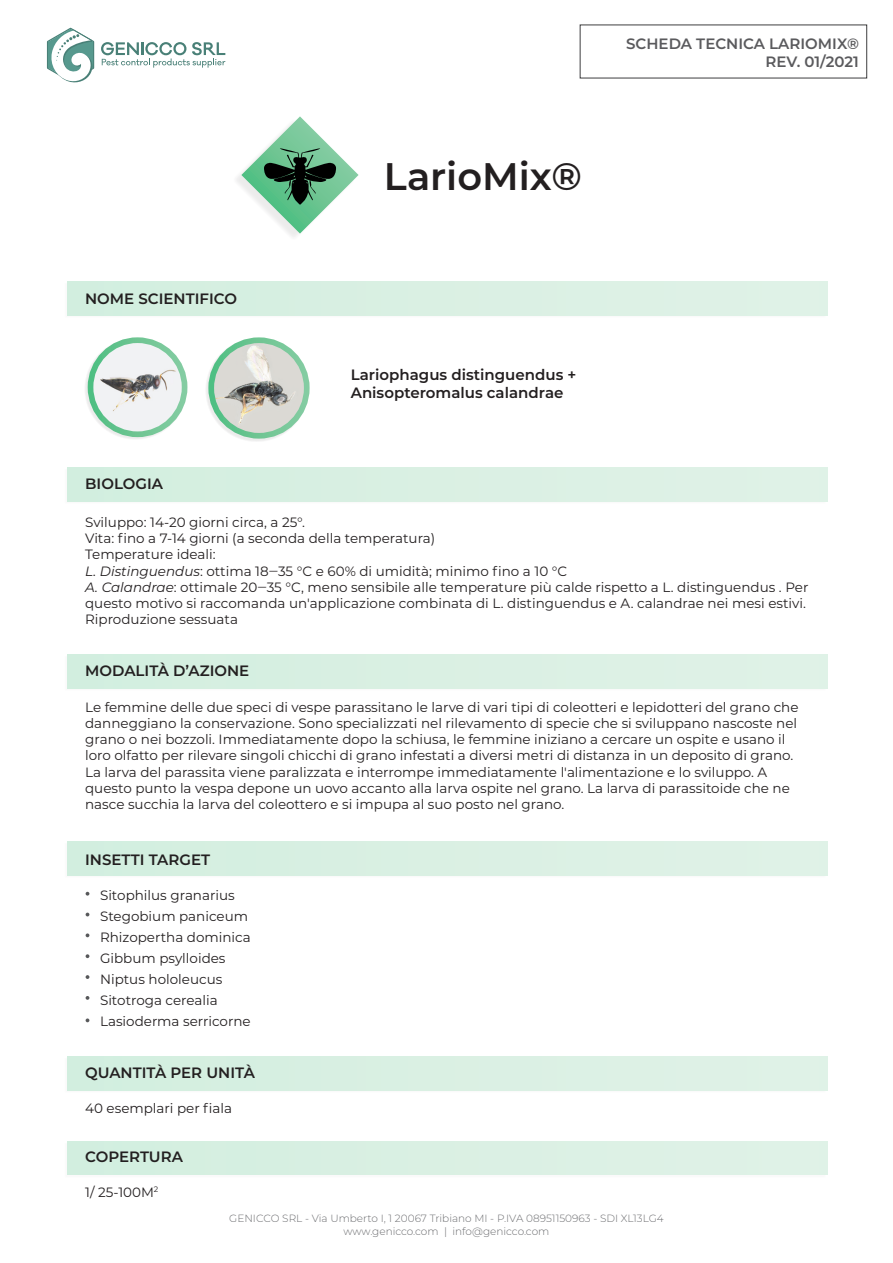
<style>
.page{position:relative;width:893px;height:1263px;background:#fff}
.page>*{position:absolute;margin:0;border:0;box-sizing:border-box;transform-origin:0 0}
.t1{font:600 38.4px "Montserrat";color:#231f20}
.t2{font:600 15px "Montserrat";color:#231f20}
.t3{font:600 15px "Montserrat";color:#5a5a5d}
.t4{font:13.5px/16.2px "Montserrat";color:#231f20}
.t5{font:300 10.5px "Montserrat";color:#6c6d70}
.s1{font-style:italic}
</style>
<div class="page">
<div style="left:64px;top:282px;width:762px;height:37px;background:#231f20;opacity:.1"></div>
<div style="left:68px;top:282px;width:759px;height:33px;background:#daf0e3"></div>
<div style="left:64px;top:468px;width:762px;height:36px;background:#231f20;opacity:.1"></div>
<div style="left:68px;top:468px;width:759px;height:33px;background:#daf0e3"></div>
<div style="left:64px;top:655px;width:762px;height:36px;background:#231f20;opacity:.1"></div>
<div style="left:68px;top:654px;width:759px;height:34px;background:#daf0e3"></div>
<div style="left:64px;top:842px;width:762px;height:36px;background:#231f20;opacity:.1"></div>
<div style="left:68px;top:841px;width:759px;height:34px;background:#daf0e3"></div>
<div style="left:64px;top:1057px;width:762px;height:37px;background:#231f20;opacity:.1"></div>
<div style="left:68px;top:1057px;width:759px;height:33px;background:#daf0e3"></div>
<svg style="left:86px;top:892px;width:3px;height:4px"></svg>
<svg style="left:86px;top:933px;width:3px;height:4px"></svg>
<svg style="left:86px;top:954px;width:3px;height:4px"></svg>
<svg style="left:86px;top:975px;width:3px;height:4px"></svg>
<svg style="left:86px;top:996px;width:3px;height:4px"></svg>
<svg style="left:86px;top:1018px;width:3px;height:4px"></svg>
<svg style="left:47px;top:28px;width:47px;height:55px"></svg>
<svg style="left:101px;top:42px;width:124px;height:26px"></svg>
<div style="left:84px;top:338px;width:102px;height:102px;background:#231f20;opacity:.1"></div>
<img style="left:91px;top:340px;width:94px;height:94px;border-radius:47px">
<div style="left:88px;top:337px;width:99px;height:100px;border:6px solid #fff;border-radius:50%"></div>
<svg style="left:241px;top:116px;width:118px;height:118px"></svg>
<div style="left:205px;top:338px;width:104px;height:104px;background:#231f20;opacity:.1"></div>
<img style="left:211px;top:340px;width:96px;height:95px">
<div style="left:208px;top:337px;width:102px;height:102px;border:6px solid #fff;border-radius:50%"></div>
<div style="left:64px;top:1142px;width:762px;height:36px;background:#fafafa"></div>
<div style="left:68px;top:1141px;width:759px;height:34px;background:#daf0e3"></div>
<p class="t2" style="left:85px;top:288px;width:154px">NOME SCIENTIFICO</p>
<p class="t2" style="left:85px;top:473px;width:79px">BIOLOGIA</p>
<p class="t1" style="left:384px;top:149px;width:200px">LarioMix®</p>
<p class="t3" style="left:626px;top:33px;width:234px">SCHEDA TECNICA LARIOMIX®</p>
<p class="t3" style="left:765px;top:51px;width:95px">REV. 01/2021</p>
<p class="t2" style="left:351px;top:364px;width:227px">Lariophagus distinguendus +</p>
<p class="t2" style="left:351px;top:382px;width:214px">Anisopteromalus calandrae</p>
<p class="t4" style="left:85px;top:514px;width:221px">Sviluppo: 14-20 giorni circa, a 25°.</p>
<p class="t4" style="left:85px;top:530px;width:352px">Vita: fino a 7-14 giorni (a seconda della temperatura)</p>
<p class="t4" style="left:85px;top:546px;width:132px">Temperature ideali:</p>
<p class="t4" style="left:85px;top:562px;width:484px"><span class="s1">L. Distinguendus</span>: ottima 18‒35 °C e 60% di umidità; minimo fino a 10 °C</p>
<p class="t4" style="left:85px;top:578px;width:725px"><span class="s1">A. Calandrae</span>: ottimale 20‒35 °C, meno sensibile alle temperature più calde rispetto a L. distinguendus . Per questo motivo si raccomanda un'applicazione combinata di L. distinguendus e A. calandrae nei mesi estivi.</p>
<p class="t4" style="left:85px;top:611px;width:154px">Riproduzione sessuata</p>
<p class="t2" style="left:85px;top:660px;width:166px">MODALITÀ D’AZIONE</p>
<p class="t4" style="left:85px;top:698px;width:715px">Le femmine delle due speci di vespe parassitano le larve di vari tipi di coleotteri e lepidotteri del grano che danneggiano la conservazione. Sono specializzati nel rilevamento di specie che si sviluppano nascoste nel grano o nei bozzoli. Immediatamente dopo la schiusa, le femmine iniziano a cercare un ospite e usano il loro olfatto per rilevare singoli chicchi di grano infestati a diversi metri di distanza in un deposito di grano.<br>La larva del parassita viene paralizzata e interrompe immediatamente l'alimentazione e lo sviluppo. A questo punto la vespa depone un uovo accanto alla larva ospite nel grano. La larva di parassitoide che ne nasce succhia la larva del coleottero e si impupa al suo posto nel grano.</p>
<p class="t2" style="left:85px;top:849px;width:126px">INSETTI TARGET</p>
<p class="t4" style="left:100px;top:886px;width:136px">Sitophilus granarius</p>
<p class="t4" style="left:100px;top:907px;width:150px">Stegobium paniceum</p>
<p class="t4" style="left:100px;top:928px;width:152px">Rhizopertha dominica</p>
<p class="t4" style="left:100px;top:949px;width:127px">Gibbum psylloides</p>
<p class="t4" style="left:100px;top:970px;width:124px">Niptus hololeucus</p>
<p class="t4" style="left:100px;top:991px;width:119px">Sitotroga cerealia</p>
<p class="t4" style="left:100px;top:1012px;width:152px">Lasioderma serricorne</p>
<p class="t2" style="left:85px;top:1062px;width:171px">QUANTITÀ PER UNITÀ</p>
<p class="t4" style="left:85px;top:1100px;width:148px">40 esemplari per fiala</p>
<p class="t2" style="left:85px;top:1146px;width:99px">COPERTURA</p>
<p class="t4" style="left:85px;top:1183px;width:75px">1/ 25-100M<sup>2</sup></p>
<p class="t5" style="left:229px;top:1211px;width:436px">GENICCO SRL - Via Umberto I, 1 20067 Tribiano MI - P.IVA 08951150963 - SDI XL13LG4</p>
<p class="t5" style="left:344px;top:1224px;width:207px">www.genicco.com | info@genicco.com</p>
</div>
